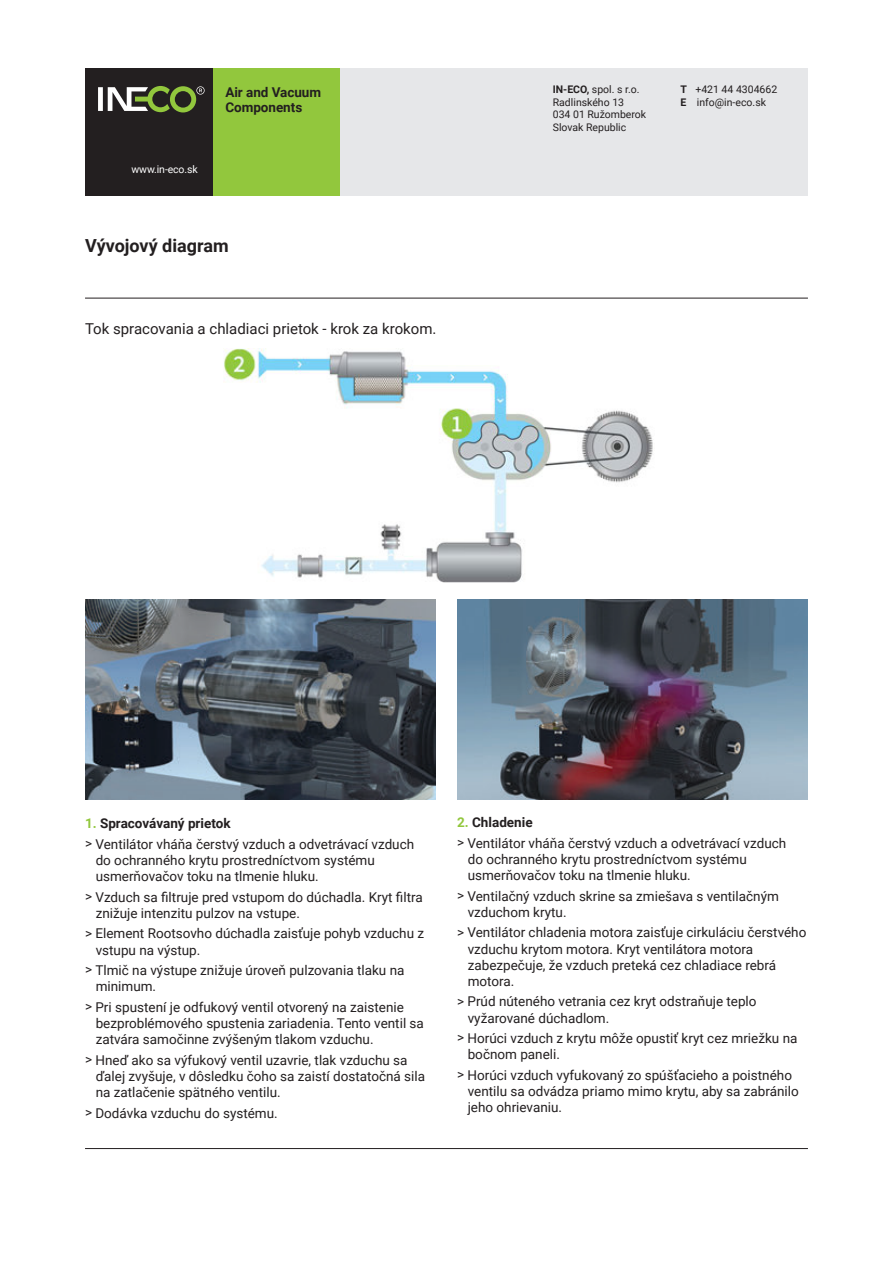
<style>
.page{position:relative;width:893px;height:1263px;background:#fff}
.page>*{position:absolute;margin:0;border:0;box-sizing:border-box;transform-origin:0 0}
.t1{font:700 18px "Roboto";color:#231f20}
.t2{font:15px "Roboto";color:#231f20}
.t3{font:13.5px/16.2px "Roboto";color:#231f20}
.t4{font:700 13.5px/15px "Roboto";letter-spacing:-.005em;color:#231f20}
.t5{font:10.5px/12.6px "Roboto";color:#231f20}
.t6{font:10.5px "Roboto";letter-spacing:-.01em;color:#fff}
.s1{font-weight:700}
.s2{font-weight:700;color:#92c73d}
</style>
<div class="page">
<hr style="left:85px;top:1148px;width:723px;height:1px;background:#231f20">
<div style="left:340px;top:68px;width:468px;height:128px;background:#e6e7e9"></div>
<div style="left:213px;top:68px;width:127px;height:128px;background:#92c73d"></div>
<div style="left:85px;top:68px;width:128px;height:128px;background:#231f20"></div>
<svg style="left:98px;top:86px;width:107px;height:26px"></svg>
<hr style="left:85px;top:298px;width:723px;height:1px;background:#231f20">
<img style="left:224px;top:349px;width:429px;height:234px">
<img style="left:85px;top:600px;width:351px;height:199px">
<img style="left:457px;top:600px;width:351px;height:199px">
<p class="t6" style="left:132px;top:162px;width:68px">www.in-eco.sk</p>
<p class="t4" style="left:225px;top:84px;width:97px">Air and Vacuum<br>Components</p>
<h1 class="t1" style="left:85px;top:233px;width:145px">Vývojový diagram</h1>
<p class="t2" style="left:85px;top:319px;width:353px">Tok spracovania a chladiaci prietok - krok za krokom.</p>
<p class="t5" style="left:553px;top:82px;width:95px"><span class="s1">IN-ECO,</span> spol. s r.o.<br>Radlinského 13<br>034 01 Ružomberok<br>Slovak Republic</p>
<p class="t5" style="left:680px;top:82px;width:98px"><span class="s1">T</span> +421 44 4304662<br><span class="s1">E</span> info@in-eco.sk</p>
<p class="t3" style="left:85px;top:813px;width:331px;line-height:20.4px"><span class="s2">1.</span> <span class="s1">Spracovávaný prietok<br></span>&gt; Ventilátor vháňa čerstvý vzduch a odvetrávací vzduch</p>
<p class="t3" style="left:96px;top:852px;width:281px">do ochranného krytu prostredníctvom systému usmerňovačov toku na tlmenie hluku.</p>
<p class="t3" style="left:96px;top:888px;width:329px;text-indent:-11px">&gt; Vzduch sa filtruje pred vstupom do dúchadla. Kryt filtra znižuje intenzitu pulzov na vstupe.</p>
<p class="t3" style="left:96px;top:925px;width:330px;text-indent:-11px">&gt; Element Rootsovho dúchadla zaisťuje pohyb vzduchu z vstupu na výstup.</p>
<p class="t3" style="left:96px;top:962px;width:310px;text-indent:-11px">&gt; Tlmič na výstupe znižuje úroveň pulzovania tlaku na minimum.</p>
<p class="t3" style="left:96px;top:998px;width:330px;text-indent:-11px">&gt; Pri spustení je odfukový ventil otvorený na zaistenie bezproblémového spustenia zariadenia. Tento ventil sa zatvára samočinne zvýšeným tlakom vzduchu.</p>
<p class="t3" style="left:96px;top:1051px;width:331px;text-indent:-11px">&gt; Hneď ako sa výfukový ventil uzavrie, tlak vzduchu sa ďalej zvyšuje, v dôsledku čoho sa zaistí dostatočná sila na zatlačenie spätného ventilu.</p>
<p class="t3" style="left:85px;top:1104px;width:194px">&gt; Dodávka vzduchu do systému.</p>
<p class="t3" style="left:457px;top:812px;width:331px;line-height:20.4px"><span class="s2">2.</span> <span class="s1">Chladenie<br></span>&gt; Ventilátor vháňa čerstvý vzduch a odvetrávací vzduch</p>
<p class="t3" style="left:468px;top:851px;width:281px">do ochranného krytu prostredníctvom systému usmerňovačov toku na tlmenie hluku.</p>
<p class="t3" style="left:468px;top:887px;width:313px;text-indent:-11px">&gt; Ventilačný vzduch skrine sa zmiešava s ventilačným vzduchom krytu.</p>
<p class="t3" style="left:468px;top:924px;width:340px;text-indent:-11px">&gt; Ventilátor chladenia motora zaisťuje cirkuláciu čerstvého vzduchu krytom motora. Kryt ventilátora motora zabezpečuje, že vzduch preteká cez chladiace rebrá motora.</p>
<p class="t3" style="left:468px;top:993px;width:290px;text-indent:-11px">&gt; Prúd núteného vetrania cez kryt odstraňuje teplo vyžarované dúchadlom.</p>
<p class="t3" style="left:468px;top:1030px;width:331px;text-indent:-11px">&gt; Horúci vzduch z krytu môže opustiť kryt cez mriežku na bočnom paneli.</p>
<p class="t3" style="left:468px;top:1066px;width:333px;text-indent:-11px">&gt; Horúci vzduch vyfukovaný zo spúšťacieho a poistného ventilu sa odvádza priamo mimo krytu, aby sa zabránilo jeho ohrievaniu.</p>
</div>
